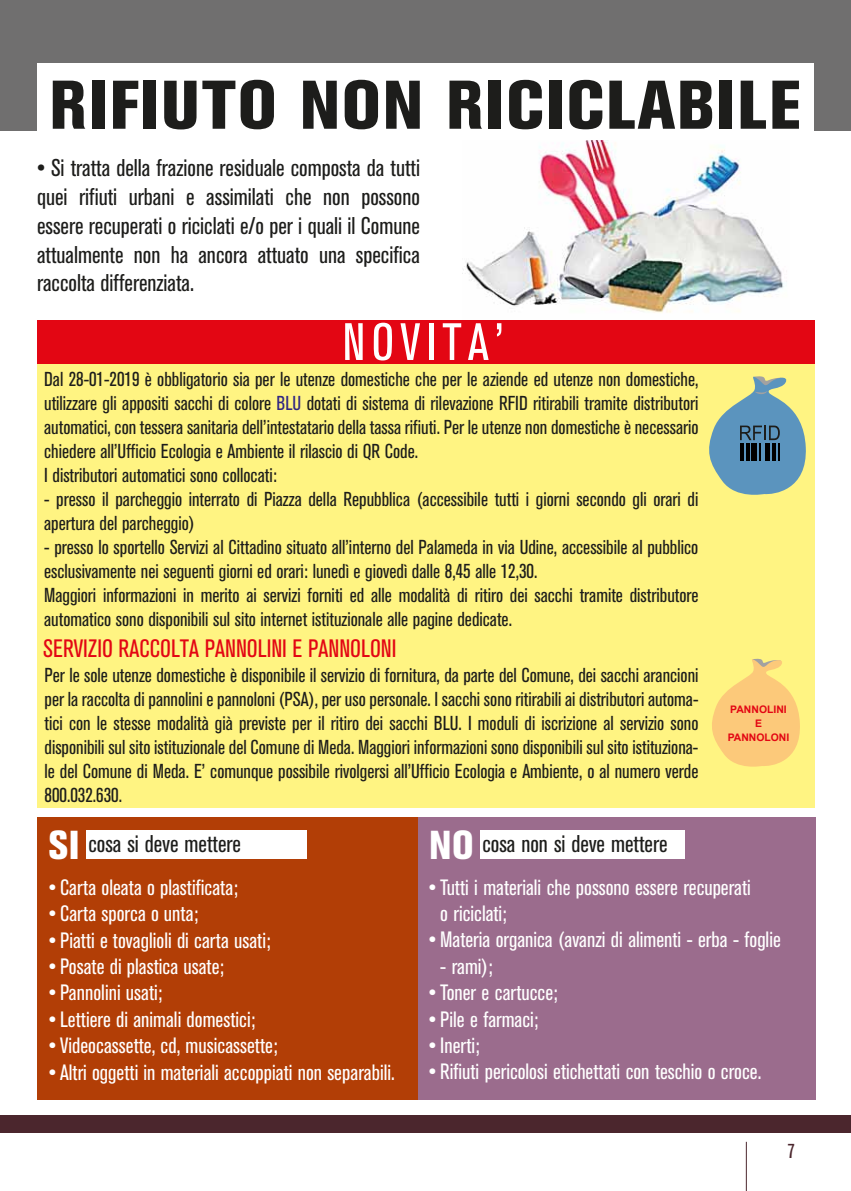
<style>
.page{position:relative;width:851px;height:1191px;background:#fff}
.page>*{position:absolute;margin:0;border:0;box-sizing:border-box;transform-origin:0 0}
.t1{font:800 condensed 68px "Akzidenz Grotesk BE";letter-spacing:.02em;color:#1d1d1b;scale:1.07 1}
.t2{font:condensed 52px "Akzidenz Grotesk BE";letter-spacing:.12em;color:#fff}
.t3{font:800 condensed 40px "Akzidenz Grotesk BE";color:#fff}
.t4{font:condensed 25px "Akzidenz Grotesk BE";color:#e30613}
.t5{font:condensed 24px/28.8px "Akzidenz Grotesk BE";color:#1d1d1b;text-align:justify}
.t6{font:condensed 22px/26.4px "Akzidenz Grotesk BE";color:#fff}
.t7{font:condensed 20px/24px "Akzidenz Grotesk BE";color:#1d1d1b}
.t8{font:condensed 20px "Akzidenz Grotesk BE";color:#4b262d}
.t9{font:700 10.4px/14px "Arial";color:#e30613;text-align:center}
.s1{color:#312783}
.s2{font-weight:800;font-size:40px;color:#fff}
</style>
<div class="page">
<img style="left:463px;top:140px;width:322px;height:173px">
<div style="left:0;top:0;width:850px;height:130px;background:#706f6f"></div>
<div style="left:38px;top:817px;width:380px;height:282px;background:#b23e06"></div>
<div style="left:418px;top:817px;width:397px;height:282px;background:#9b6c8d"></div>
<div style="left:480px;top:830px;width:205px;height:29px;background:#fff"></div>
<div style="left:0;top:1114px;width:850px;height:18px;background:#4b262d"></div>
<div style="left:86px;top:830px;width:220px;height:29px;background:#fff"></div>
<div style="left:37px;top:63px;width:776px;height:77px;background:#fff"></div>
<hr style="left:745px;top:1141px;width:1px;height:50px;background:#4b262d">
<div style="left:38px;top:356px;width:776px;height:452px;background:#fff482"></div>
<div style="left:38px;top:320px;width:776px;height:43px;background:#e30613"></div>
<svg style="left:709px;top:376px;width:97px;height:119px"></svg>
<svg style="left:712px;top:658px;width:88px;height:109px"></svg>
<h1 class="t1" style="left:49px;top:66px;width:703px">RIFIUTO NON RICICLABILE</h1>
<p class="t5" style="left:37px;top:154px;width:384px">• Si tratta della frazione residuale composta da tutti quei rifiuti urbani e assimilati che non possono essere recuperati o riciclati e/o per i quali il Comune attualmente non ha ancora attuato una specifica raccolta differenziata.</p>
<h2 class="t2" style="left:342px;top:313px;width:162px">NOVITA’</h2>
<p class="t7" style="left:44px;top:367px;width:655px">Dal 28-01-2019 è obbligatorio sia per le utenze domestiche che per le aziende ed utenze non domestiche, utilizzare gli appositi sacchi di colore <span class="s1">BLU</span> dotati di sistema di rilevazione RFID ritirabili tramite distributori automatici, con tessera sanitaria dell’intestatario della tassa rifiuti. Per le utenze non domestiche è necessario chiedere all’Ufficio Ecologia e Ambiente il rilascio di QR Code.<br>I distributori automatici sono collocati:</p>
<p class="t7" style="left:44px;top:487px;width:655px">- presso il parcheggio interrato di Piazza della Repubblica (accessibile tutti i giorni secondo gli orari di apertura del parcheggio)</p>
<p class="t7" style="left:44px;top:535px;width:655px">- presso lo sportello Servizi al Cittadino situato all’interno del Palameda in via Udine, accessibile al pubblico esclusivamente nei seguenti giorni ed orari: lunedì e giovedì dalle 8,45 alle 12,30.<br>Maggiori informazioni in merito ai servizi forniti ed alle modalità di ritiro dei sacchi tramite distributore automatico sono disponibili sul sito internet istituzionale alle pagine dedicate.</p>
<p class="t4" style="left:43px;top:634px;width:354px">SERVIZIO RACCOLTA PANNOLINI E PANNOLONI</p>
<p class="t7" style="left:45px;top:663px;width:655px;text-align:justify">Per le sole utenze domestiche è disponibile il servizio di fornitura, da parte del Comune, dei sacchi arancioni per la raccolta di pannolini e pannoloni (PSA), per uso personale. I sacchi sono ritirabili ai distributori automa&shy;tici con le stesse modalità già previste per il ritiro dei sacchi BLU. I moduli di iscrizione al servizio sono disponibili sul sito istituzionale del Comune di Meda. Maggiori informazioni sono disponibili sul sito istituziona&shy;le del Comune di Meda. E’ comunque possibile rivolgersi all’Ufficio Ecologia e Ambiente, o al numero verde 800.032.630.</p>
<h3 class="t3" style="left:49px;top:822px;width:21px">S</h3>
<p class="t5" style="left:429px;top:829px;width:240px"><span class="s2">NO</span> cosa non si deve mettere</p>
<p class="t5" style="left:69px;top:829px;width:174px"><span class="s2">I</span> cosa si deve mettere</p>
<p class="t9" style="left:727px;top:702px;width:63px">PANNOLINI<br>E<br>PANNOLONI</p>
<p class="t6" style="left:49px;top:874px;width:191px">• Carta oleata o plastificata;</p>
<p class="t6" style="left:49px;top:901px;width:151px">• Carta sporca o unta;</p>
<p class="t6" style="left:49px;top:927px;width:223px">• Piatti e tovaglioli di carta usati;</p>
<p class="t6" style="left:49px;top:953px;width:177px">• Posate di plastica usate;</p>
<p class="t6" style="left:49px;top:980px;width:115px">• Pannolini usati;</p>
<p class="t6" style="left:49px;top:1006px;width:208px">• Lettiere di animali domestici;</p>
<p class="t6" style="left:49px;top:1033px;width:230px">• Videocassette, cd, musicassette;</p>
<p class="t6" style="left:49px;top:1059px;width:347px">• Altri oggetti in materiali accoppiati non separabili.</p>
<p class="t6" style="left:440px;top:874px;width:312px;text-indent:-11px">• Tutti i materiali che possono essere recuperati o riciclati;</p>
<p class="t6" style="left:429px;top:927px;width:353px">• Materia organica (avanzi di alimenti - erba - foglie</p>
<p class="t6" style="left:440px;top:953px;width:54px">- rami);</p>
<p class="t6" style="left:429px;top:980px;width:130px">• Toner e cartucce;</p>
<p class="t6" style="left:429px;top:1006px;width:111px">• Pile e farmaci;</p>
<p class="t6" style="left:429px;top:1032px;width:52px">• Inerti;</p>
<p class="t6" style="left:429px;top:1059px;width:334px">• Rifiuti pericolosi etichettati con teschio o croce.</p>
<p class="t8" style="left:787px;top:1140px;width:9px">7</p>
</div>
